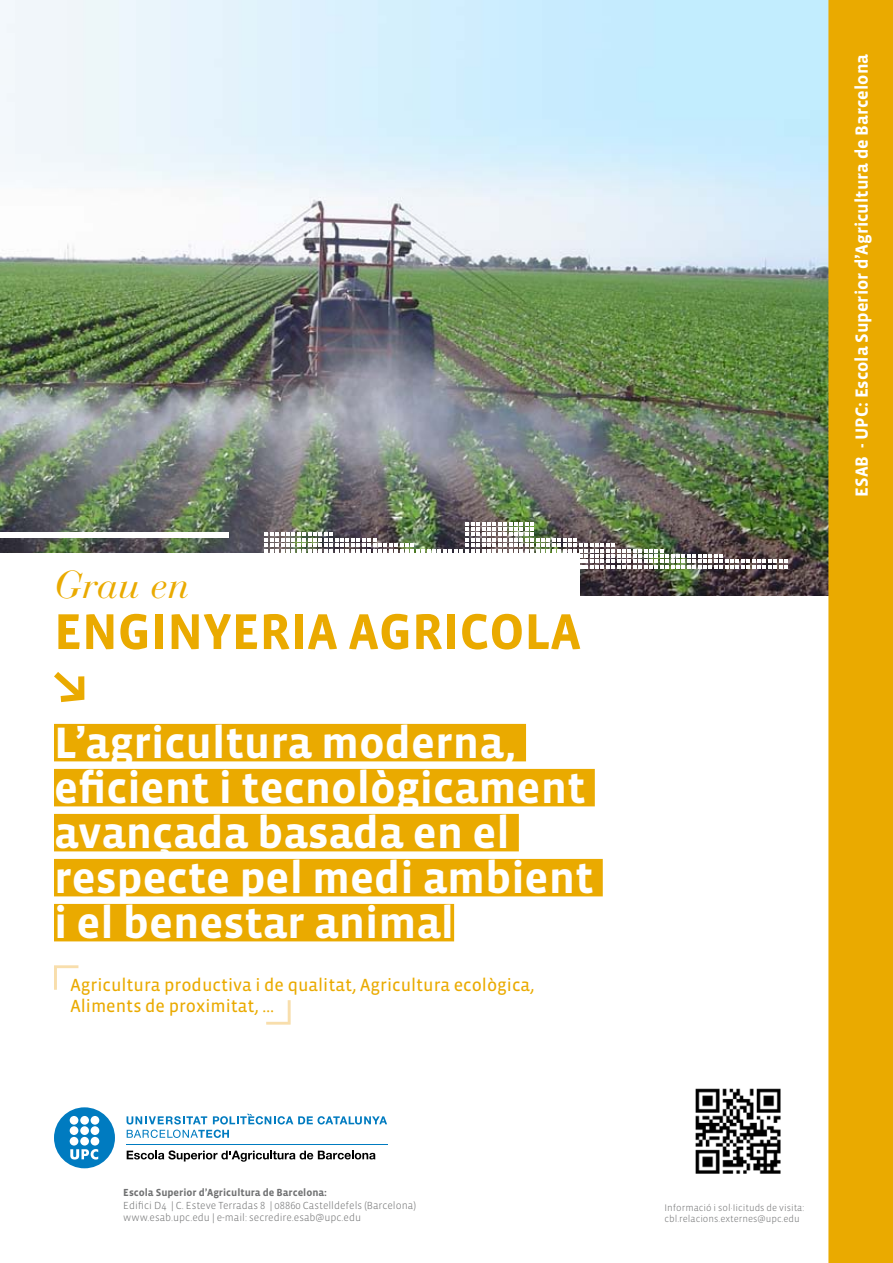
<style>
.page{position:relative;width:893px;height:1263px;background:#fff}
.page>*{position:absolute;margin:0;border:0;box-sizing:border-box;transform-origin:0 0}
.t1{font:700 51.45px "Vista Sans";color:#eaaa00}
.t2{font:700 45px/45px "Vista Sans";color:#fff}
.t3{font:italic 38.55px "Bauer Bodoni";color:#eaaa00}
.t4{font:18px/21px "Vista Sans Reg";color:#eaaa00}
.t5{font:700 18px "Vista Sans";color:#fff}
.t6{font:300 10.5px/12.6px "Vista Sans";color:#707172}
.t7{font:700 10.5px "Vista Sans";color:#707172}
.t8{font:300 9.75px/11.7px "Vista Sans";color:#707172}
</style>
<div class="page">
<img style="left:0;top:0;width:828px;height:595px">
<svg style="left:828px;top:0;width:65px;height:1263px;background:#e8ab07"></svg>
<div style="left:0;top:554px;width:579px;height:82px;background:#fff"></div>
<svg style="left:54px;top:672px;width:30px;height:30px"></svg>
<svg style="left:54px;top:965px;width:24px;height:25px"></svg>
<svg style="left:266px;top:1000px;width:25px;height:25px"></svg>
<img style="left:695px;top:1088px;width:86px;height:86px">
<div style="left:54px;top:724px;width:472px;height:37px;background:#eaaa00"></div>
<div style="left:54px;top:769px;width:541px;height:37px;background:#eaaa00"></div>
<div style="left:54px;top:814px;width:465px;height:37px;background:#eaaa00"></div>
<div style="left:54px;top:859px;width:549px;height:37px;background:#eaaa00"></div>
<div style="left:54px;top:904px;width:400px;height:37px;background:#eaaa00"></div>
<svg style="left:127px;top:1150px;width:248px;height:12px"></svg>
<svg style="left:54px;top:1107px;width:61px;height:61px"></svg>
<svg style="left:127px;top:1114px;width:260px;height:24px"></svg>
<hr style="left:126px;top:1144px;width:262px;height:1px;background:#007bc0">
<img style="left:265px;top:522px;width:523px;height:46px">
<div style="left:0;top:532px;width:229px;height:6px;background:#fff"></div>
<h3 class="t3" style="left:54px;top:561px;width:137px">Grau en</h3>
<h1 class="t1" style="left:54px;top:605px;width:529px">ENGINYERIA AGRICOLA</h1>
<h2 class="t2" style="left:54px;top:721px;width:541px">L’agricultura moderna, eficient i tecnològicament avançada basada en el respecte pel medi ambient i el benestar animal</h2>
<h3 class="t4" style="left:70px;top:974px;width:466px">Agricultura productiva i de qualitat, Agricultura ecològica,<br>Aliments de proximitat, …</h3>
<h3 class="t5" style="left:853px;top:497px;width:444px;rotate:-90deg">ESAB - UPC: Escola Superior d’Agricultura de Barcelona</h3>
<p class="t7" style="left:123px;top:1187px;width:205px">Escola Superior d’Agricultura de Barcelona:</p>
<p class="t6" style="left:123px;top:1199px;width:294px">Edifici D4 | C. Esteve Terradas 8 | 08860 Castelldefels (Barcelona) www.esab.upc.edu | e-mail: secredire.esab@upc.edu</p>
<p class="t8" style="left:664px;top:1201px;width:141px">Informació i sol·Iicituds de visita: cbl.relacions.externes@upc.edu</p>
</div>
